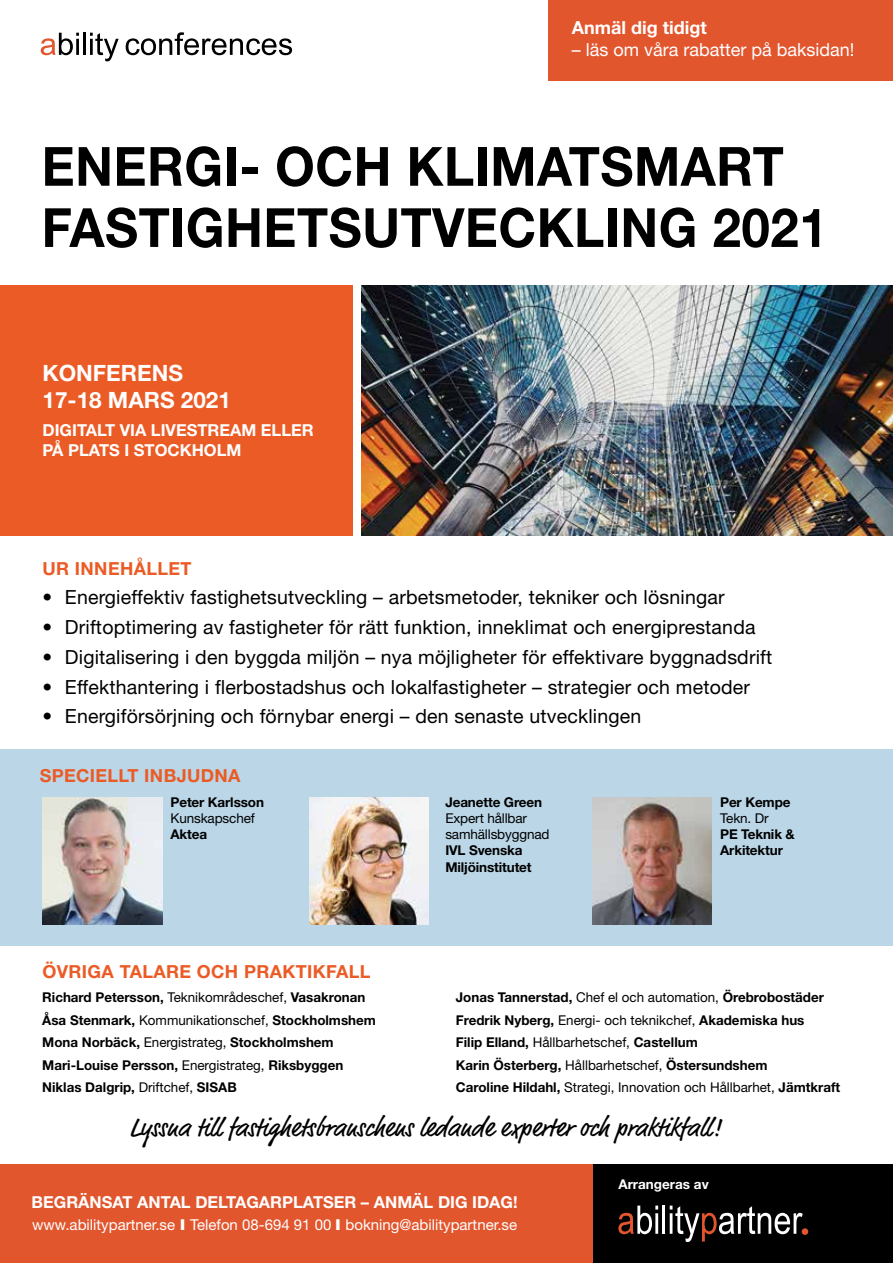
<style>
.page{position:relative;width:893px;height:1263px;background:#fff}
.page>*{position:absolute;margin:0;border:0;box-sizing:border-box;transform-origin:0 0}
.t1{font:700 54px/61.2px "Helvetica Neue LT Std";letter-spacing:.01em;color:#000;scale:.94 1}
.t2{font:26.4px "Market OT";color:#000}
.t3{font:700 22.5px/27px "Helvetica Neue LT Std";color:#fff}
.t4{font:19.5px "Helvetica Neue LT Std";letter-spacing:.01em;color:#000}
.t5{font:700 18px "Helvetica Neue LT Std";letter-spacing:.02em;color:#eb5b25}
.t6{font:18px "Helvetica Neue LT Std";color:#fff}
.t7{font:700 18px "Helvetica Neue LT Std";color:#fff}
.t8{font:700 16.5px/19.8px "Helvetica Neue LT Std";color:#fff}
.t9{font:15px "Helvetica Neue LT Std";color:#fff}
.t10{font:700 13.5px/22.5px "Helvetica Neue LT Std";color:#000}
.t11{font:13.5px/16.2px "Helvetica Neue LT Std";letter-spacing:-.01em;color:#000}
.t12{font:700 13.5px "Helvetica Neue LT Std";color:#fff}
.s1{font-weight:400}
.s2{font-family:"Helvetica Neue";font-weight:900}
</style>
<div class="page">
<svg style="left:41px;top:33px;width:38px;height:22px"></svg>
<hr style="left:83px;top:33px;width:3px;height:22px;background:#000">
<svg style="left:90px;top:33px;width:29px;height:28px"></svg>
<svg style="left:126px;top:32px;width:166px;height:23px"></svg>
<div style="left:549px;top:0;width:344px;height:81px;background:#e2562e"></div>
<div style="left:593px;top:1164px;width:300px;height:99px;background:#000"></div>
<div style="left:0;top:1164px;width:593px;height:99px;background:#e2562e"></div>
<svg style="left:618px;top:1205px;width:40px;height:29px"></svg>
<hr style="left:662px;top:1205px;width:3px;height:29px;background:#fff">
<svg style="left:670px;top:1205px;width:133px;height:37px"></svg>
<div style="left:802px;top:1228px;width:6px;height:7px;background:#e2562e;border-radius:50%"></div>
<div style="left:0;top:285px;width:353px;height:250px;background:#eb5b25"></div>
<img style="left:362px;top:285px;width:531px;height:250px">
<div style="left:0;top:750px;width:893px;height:196px;background:#bad6e7"></div>
<img style="left:43px;top:797px;width:119px;height:128px">
<img style="left:593px;top:797px;width:119px;height:128px">
<img style="left:309px;top:797px;width:119px;height:128px">
<h3 class="t7" style="left:572px;top:17px;width:136px">Anmäl dig tidigt</h3>
<h3 class="t6" style="left:572px;top:39px;width:284px">– läs om våra rabatter på baksidan!</h3>
<h1 class="t1" style="left:42px;top:135px;width:838px">ENERGI- OCH KLIMATSMART<br>FASTIGHETSUTVECKLING 2021</h1>
<h3 class="t3" style="left:43px;top:359px;width:190px">KONFERENS<br>17-18 MARS 2021</h3>
<p class="t8" style="left:43px;top:420px;width:273px">DIGITALT VIA LIVESTREAM ELLER<br>PÅ PLATS I STOCKHOLM</p>
<h3 class="t5" style="left:43px;top:557px;width:150px">UR INNEHÅLLET</h3>
<h3 class="t4" style="left:43px;top:586px;width:684px">• Energieffektiv fastighetsutveckling – arbetsmetoder, tekniker och lösningar</h3>
<h3 class="t4" style="left:43px;top:615px;width:714px">• Driftoptimering av fastigheter för rätt funktion, inneklimat och energiprestanda</h3>
<h3 class="t4" style="left:43px;top:645px;width:731px">• Digitalisering i den byggda miljön – nya möjligheter för effektivare byggnadsdrift</h3>
<h3 class="t4" style="left:43px;top:675px;width:709px">• Effekthantering i flerbostadshus och lokalfastigheter – strategier och metoder</h3>
<h3 class="t4" style="left:43px;top:705px;width:600px">• Energiförsörjning och förnybar energi – den senaste utvecklingen</h3>
<h3 class="t5" style="left:40px;top:764px;width:202px">SPECIELLT INBJUDNA</h3>
<p class="t10" style="left:171px;top:790px;width:95px">Peter Karlsson</p>
<p class="t11" style="left:171px;top:810px;width:86px">Kunskapschef</p>
<p class="t10" style="left:171px;top:823px;width:38px">Aktea</p>
<h3 class="t5" style="left:43px;top:960px;width:330px">ÖVRIGA TALARE OCH PRAKTIKFALL</h3>
<p class="t10" style="left:445px;top:790px;width:98px">Jeanette Green</p>
<p class="t11" style="left:445px;top:810px;width:106px">Expert hållbar samhällsbyggnad</p>
<p class="t10" style="left:445px;top:842px;width:88px;line-height:16.2px">IVL Svenska<br>Miljöinstitutet</p>
<p class="t10" style="left:720px;top:790px;width:72px">Per Kempe</p>
<p class="t11" style="left:720px;top:810px;width:50px">Tekn. Dr</p>
<p class="t10" style="left:720px;top:826px;width:76px;line-height:16.2px">PE Teknik &amp;<br>Arkitektur</p>
<p class="t10" style="left:42px;top:986px;width:335px">Richard Petersson, <span class="s1">Teknikområdeschef,</span> Vasakronan Åsa Stenmark, <span class="s1">Kommunikationschef,</span> Stockholmshem Mona Norbäck, <span class="s1">Energistrateg,</span> Stockholmshem Mari-Louise Persson, <span class="s1">Energistrateg,</span> Riksbyggen Niklas Dalgrip, <span class="s1">Driftchef,</span> SISAB</p>
<p class="t10" style="left:456px;top:986px;width:386px">Jonas Tannerstad, <span class="s1">Chef el och automation,</span> Örebrobostäder Fredrik Nyberg, <span class="s1">Energi- och teknikchef,</span> Akademiska hus<br>Filip Elland, <span class="s1">Hållbarhetschef,</span> Castellum<br>Karin Österberg, <span class="s1">Hållbarhetschef,</span> Östersundshem<br>Caroline Hildahl, <span class="s1">Strategi, Innovation och Hållbarhet,</span> Jämtkraft</p>
<h2 class="t2" style="left:129px;top:1112px;width:593px">Lyssna till fastighetsbranschens ledande experter och praktikfall!</h2>
<p class="t8" style="left:32px;top:1192px;width:488px">BEGRÄNSAT ANTAL DELTAGARPLATSER – ANMÄL DIG IDAG!</p>
<p class="t9" style="left:32px;top:1216px;width:486px">www.abilitypartner.se <span class="s2">I</span> Telefon 08-694 91 00 <span class="s2">I</span> bokning@abilitypartner.se</p>
<p class="t12" style="left:618px;top:1175px;width:92px">Arrangeras av</p>
</div>
